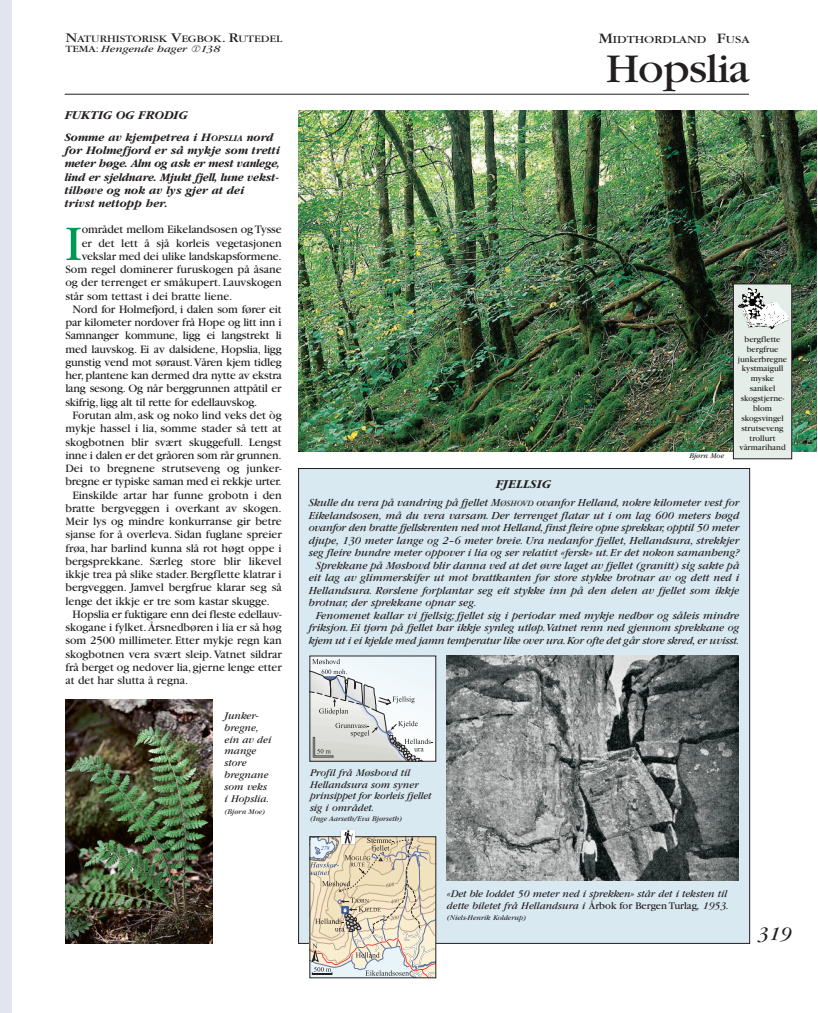
<style>
.page{position:relative;width:818px;height:1013px;background:#fff}
.page>*{position:absolute;margin:0;border:0;box-sizing:border-box;transform-origin:0 0}
.t1{font:51.75px "Garamond";color:#009856}
.t2{font:42.5px "Garamond";letter-spacing:-.02em;color:#231f20;scale:1.1 1}
.t3{font:italic 20px "Garamond";color:#231f20}
.t4{font:italic 700 12.5px "Garamond";color:#231f20}
.t5{font:11.88px "Garamond";color:#231f20}
.t6{font:italic 700 11.88px/13.1px "Garamond";color:#231f20}
.t7{font:italic 11.25px "Garamond";color:#231f20}
.t8{font:11.25px "Garamond";color:#231f20;scale:1.2 1}
.t9{font:italic 10.62px/11.9px "Garamond";color:#231f20}
.t10{font:10.25px "Garamond";color:#231f20;scale:1.2 1}
.t11{font:italic 10px "Garamond";color:#231f20;scale:1.2 1}
.t12{font:8.62px/9.9px "Garamond";color:#231f20;text-align:center}
.t13{font:italic 7.5px "Garamond";color:#231f20}
.s1{font-size:13.75px}
.s2{font-style:normal}
.s3{font-family:"Circkel"}
.s4{font-size:8.88px}
.s5{font-size:15px}
.s6{font-size:8.5px}
</style>
<div class="page">
<div style="left:0;top:0;width:12px;height:1012px;background:#e1e6ee"></div>
<img style="left:298px;top:110px;width:518px;height:342px">
<div style="left:298px;top:468px;width:451px;height:475px;background:#d8e9f1"></div>
<img style="left:65px;top:699px;width:147px;height:244px">
<img style="left:447px;top:655px;width:291px;height:225px">
<svg style="left:310px;top:658px;width:126px;height:104px;background:#d7dadb"></svg>
<div style="left:733px;top:284px;width:58px;height:175px;background:#e4ede8"></div>
<div style="left:733px;top:284px;width:58px;height:175px;border:1px solid #231f20"></div>
<img style="left:738px;top:287px;width:49px;height:27px">
<hr style="left:65px;top:94px;width:683px;height:1px;background:#231f20">
<svg style="left:312px;top:838px;width:122px;height:137px;background:#dbd0bb"></svg>
<img style="left:340px;top:830px;width:15px;height:14px">
<p class="t10" style="left:65px;top:35px;width:182px"><span class="s1">N</span>ATURHISTORISK <span class="s1">V</span>EGBOK<span class="s1">. R</span>UTEDEL</p>
<p class="t11" style="left:65px;top:45px;width:130px"><span class="s2">TEMA:</span> Hengende hager <span class="s3">T</span>138</p>
<p class="t4" style="left:65px;top:111px;width:124px">FUKTIG OG FRODIG</p>
<p class="t6" style="left:65px;top:132px;width:217px">Somme av kjempetrea i H<span class="s4">OPSLIA</span> nord for Holmefjord er så mykje som tretti meter høge. Alm og ask er mest vanlege, lind er sjeldnare. Mjukt fjell, lune vekst&shy;tilhøve og nok av lys gjer at dei<br>trivst nettopp her.</p>
<h1 class="t1" style="left:65px;top:225px;width:18px">I</h1>
<p class="t5" style="left:82px;top:225px;width:201px">området mellom Eikelandsosen og Tysse</p>
<p class="t5" style="left:82px;top:239px;width:201px">er det lett å sjå korleis vegetasjonen</p>
<p class="t5" style="left:82px;top:252px;width:201px">vekslar med dei ulike landskapsformene.</p>
<p class="t5" style="left:65px;top:265px;width:218px">Som regel dominerer furuskogen på åsane</p>
<p class="t5" style="left:65px;top:278px;width:218px">og der terrenget er småkupert. Lauvskogen</p>
<p class="t5" style="left:65px;top:292px;width:168px">står som tettast i dei bratte liene.</p>
<p class="t5" style="left:72px;top:305px;width:211px">Nord for Holmefjord, i dalen som fører eit</p>
<p class="t5" style="left:65px;top:318px;width:218px">par kilometer nordover frå Hope og litt inn i</p>
<p class="t5" style="left:65px;top:331px;width:218px">Samnanger kommune, ligg ei langstrekt li</p>
<p class="t5" style="left:65px;top:345px;width:218px">med lauvskog. Ei av dalsidene, Hopslia, ligg</p>
<p class="t5" style="left:65px;top:358px;width:218px">gunstig vend mot søraust.Våren kjem tidleg</p>
<p class="t5" style="left:65px;top:371px;width:218px">her,plantene kan dermed dra nytte av ekstra</p>
<p class="t5" style="left:65px;top:384px;width:218px">lang sesong. Og når berggrunnen attpåtil er</p>
<p class="t5" style="left:65px;top:398px;width:193px">skifrig, ligg alt til rette for edellauvskog.</p>
<p class="t5" style="left:72px;top:411px;width:211px">Forutan alm, ask og noko lind veks det òg</p>
<p class="t5" style="left:65px;top:424px;width:218px">mykje hassel i lia, somme stader så tett at</p>
<p class="t5" style="left:65px;top:437px;width:218px">skogbotnen blir svært skuggefull. Lengst</p>
<p class="t5" style="left:65px;top:451px;width:218px">inne i dalen er det gråoren som rår grunnen.</p>
<p class="t5" style="left:65px;top:464px;width:218px">Dei to bregnene strutseveng og junker-</p>
<p class="t5" style="left:65px;top:477px;width:218px">bregne er typiske saman med ei rekkje urter.</p>
<p class="t5" style="left:72px;top:490px;width:211px">Einskilde artar har funne grobotn i den</p>
<p class="t5" style="left:65px;top:504px;width:218px">bratte bergveggen i overkant av skogen.</p>
<p class="t5" style="left:65px;top:517px;width:218px">Meir lys og mindre konkurranse gir betre</p>
<p class="t5" style="left:65px;top:530px;width:218px">sjanse for å overleva. Sidan fuglane spreier</p>
<p class="t5" style="left:65px;top:543px;width:218px">frøa, har barlind kunna slå rot høgt oppe i</p>
<p class="t5" style="left:65px;top:557px;width:218px">bergsprekkane. Særleg store blir likevel</p>
<p class="t5" style="left:65px;top:570px;width:218px">ikkje trea på slike stader. Bergflette klatrar i</p>
<p class="t5" style="left:65px;top:583px;width:218px">bergveggen. Jamvel bergfrue klarar seg så</p>
<p class="t5" style="left:65px;top:596px;width:206px">lenge det ikkje er tre som kastar skugge.</p>
<p class="t5" style="left:72px;top:610px;width:211px">Hopslia er fuktigare enn dei fleste edellauv-</p>
<p class="t5" style="left:65px;top:623px;width:218px">skogane i fylket.Årsnedbøren i lia er så høg</p>
<p class="t5" style="left:65px;top:636px;width:218px">som 2500 millimeter. Etter mykje regn kan</p>
<p class="t5" style="left:65px;top:649px;width:218px">skogbotnen vera svært sleip. Vatnet sildrar</p>
<p class="t5" style="left:65px;top:663px;width:218px">frå berget og nedover lia, gjerne lenge etter</p>
<p class="t5" style="left:65px;top:676px;width:124px">at det har slutta å regna.</p>
<p class="t9" style="left:224px;top:710px;width:48px">Junker&shy;bregne, ein av dei mange store bregnane som veks i Hopslia.</p>
<p class="t13" style="left:224px;top:809px;width:42px">(Bjørn Moe)</p>
<p class="t8" style="left:598px;top:35px;width:128px"><span class="s5">M</span>IDTHORDLAND <span class="s5">F</span>USA</p>
<h2 class="t2" style="left:606px;top:54px;width:132px">Hopslia</h2>
<p class="t13" style="left:689px;top:453px;width:36px">Bjørn Moe</p>
<p class="t12" style="left:738px;top:335px;width:51px">bergflette bergfrue junkerbregne kystmaigull myske sanikel skogstjerne&shy;blom skogsvingel strutseveng trollurt vårmarihand</p>
<p class="t4" style="left:496px;top:479px;width:57px">FJELLSIG</p>
<p class="t7" style="left:309px;top:499px;width:432px">Skulle du vera på vandring på fjellet M<span class="s6">ØSHOVD</span> ovanfor Helland, nokre kilometer vest for</p>
<p class="t7" style="left:309px;top:511px;width:432px">Eikelandsosen, må du vera varsam. Der terrenget flatar ut i om lag 600 meters høgd</p>
<p class="t7" style="left:309px;top:524px;width:432px">ovanfor den bratte fjellskrenten ned mot Helland, finst fleire opne sprekkar, opptil 50 meter</p>
<p class="t7" style="left:309px;top:536px;width:432px">djupe, 130 meter lange og 2–6 meter breie. Ura nedanfor fjellet, Hellandsura, strekkjer</p>
<p class="t7" style="left:309px;top:549px;width:432px">seg fleire hundre meter oppover i lia og ser relativt «fersk» ut.Er det nokon samanheng?</p>
<p class="t7" style="left:316px;top:561px;width:425px">Sprekkane på Møshovd blir danna ved at det øvre laget av fjellet (granitt) sig sakte på</p>
<p class="t7" style="left:309px;top:574px;width:432px">eit lag av glimmerskifer ut mot brattkanten før store stykke brotnar av og dett ned i</p>
<p class="t7" style="left:309px;top:586px;width:432px">Hellandsura. Rørslene forplantar seg eit stykke inn på den delen av fjellet som ikkje</p>
<p class="t7" style="left:309px;top:599px;width:169px">brotnar, der sprekkane opnar seg.</p>
<p class="t7" style="left:316px;top:611px;width:425px">Fenomenet kallar vi fjellsig; fjellet sig i periodar med mykje nedbør og såleis mindre</p>
<p class="t7" style="left:309px;top:624px;width:432px">friksjon. Ei tjørn på fjellet har ikkje synleg utløp.Vatnet renn ned gjennom sprekkane og</p>
<p class="t7" style="left:309px;top:636px;width:432px">kjem ut i ei kjelde med jamn temperatur like over ura.Kor ofte det går store skred, er uvisst.</p>
<p class="t9" style="left:310px;top:767px;width:123px">Profil frå Møshovd til<br>Hellandsura som syner prinsippet for korleis fjellet sig i området.</p>
<p class="t13" style="left:310px;top:816px;width:94px">(Inge Aarseth/Eva Bjørseth)</p>
<p class="t9" style="left:447px;top:888px;width:283px">«Det ble loddet 50 meter ned i sprekken» står det i teksten til dette biletet frå Hellandsura i <span class="s2">Årbok for Bergen Turlag</span>, 1953.</p>
<p class="t13" style="left:447px;top:915px;width:81px">(Niels-Henrik Kolderup)</p>
<h3 class="t3" style="left:757px;top:927px;width:35px">319</h3>
</div>
